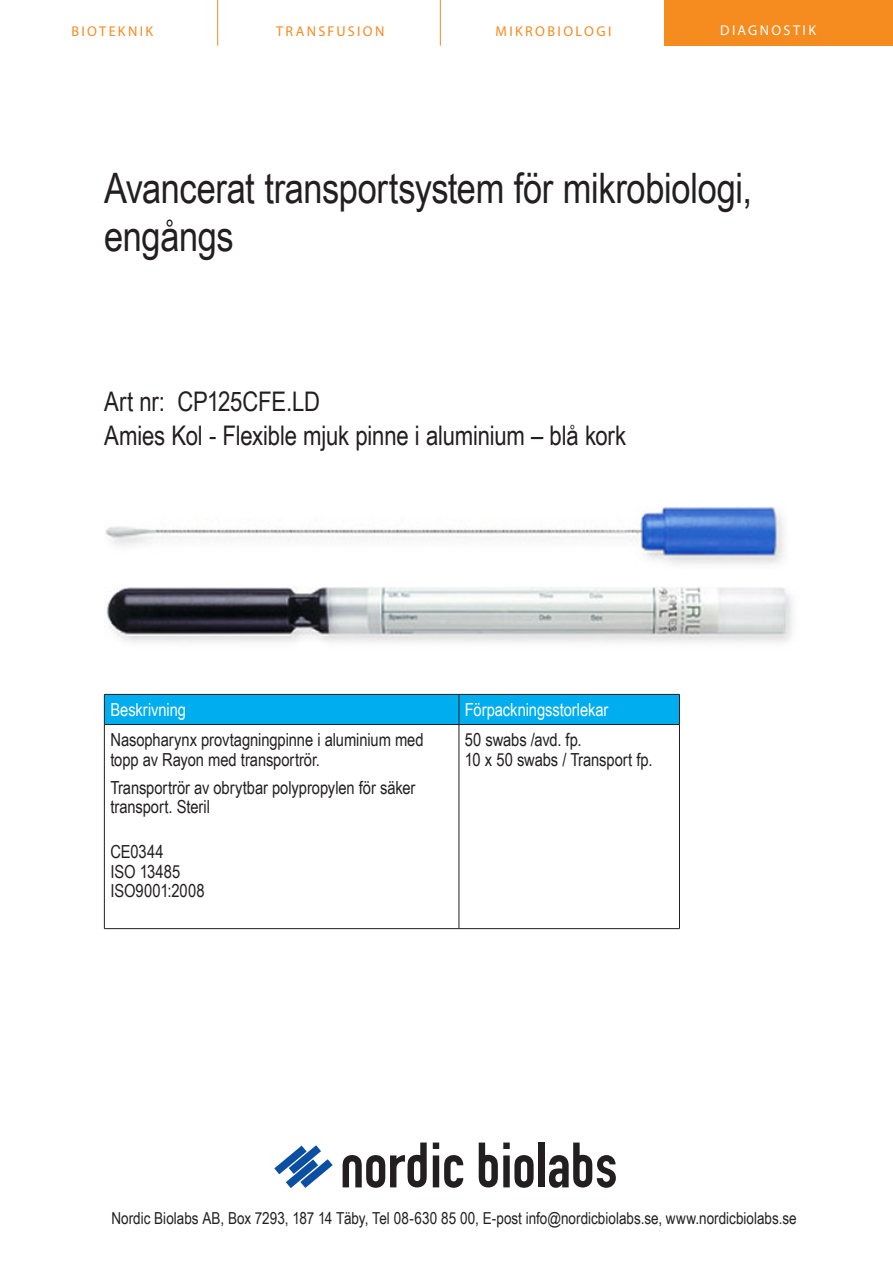
<style>
.page{position:relative;width:893px;height:1263px;background:#fff}
.page>*{position:absolute;margin:0;border:0;box-sizing:border-box;transform-origin:0 0}
.Rubrik_28_pt{font:42px/48px "Arial Narrow";letter-spacing:-.01em;color:#231f20}
.bröd{font:27px "Arial Narrow";letter-spacing:-.01em;color:#231f20}
.Tabell_normal{font:18px/19.5px "Arial Narrow";letter-spacing:-.005em;color:#231f20}
.Tabell_bold{font:18px "Arial Narrow";letter-spacing:-.005em;color:#fff}
.splashtext{font:16.5px "Arial Narrow";color:#231f20}
.t1{font:14.25px "Myriad Pro";letter-spacing:.165em;color:#f68b1f}
.t2{font:14.25px "Myriad Pro";letter-spacing:.165em;color:#fff}
</style>
<div class="page">
<div style="left:665px;top:0;width:228px;height:45px;background:#f68b1f"></div>
<svg style="left:274px;top:1145px;width:59px;height:43px"></svg>
<svg style="left:433px;top:1142px;width:30px;height:46px"></svg>
<svg style="left:479px;top:1142px;width:55px;height:46px"></svg>
<svg style="left:549px;top:1142px;width:67px;height:46px"></svg>
<svg style="left:343px;top:1142px;width:84px;height:46px"></svg>
<div style="left:538px;top:1142px;width:6px;height:45px;background:#231f20"></div>
<hr style="left:217px;top:0;width:1px;height:46px;background:#f68b1f">
<hr style="left:440px;top:0;width:1px;height:46px;background:#f68b1f">
<hr style="left:665px;top:0;width:1px;height:46px;background:#f68b1f">
<div style="left:104px;top:694px;width:576px;height:30px;background:#00aeef"></div>
<hr style="left:104px;top:724px;width:355px;height:1px;background:#231f20">
<hr style="left:104px;top:725px;width:1px;height:203px;background:#231f20">
<hr style="left:459px;top:724px;width:221px;height:1px;background:#231f20">
<hr style="left:459px;top:725px;width:1px;height:203px;background:#231f20">
<hr style="left:679px;top:725px;width:1px;height:203px;background:#231f20">
<hr style="left:104px;top:928px;width:355px;height:1px;background:#231f20">
<hr style="left:459px;top:928px;width:221px;height:1px;background:#231f20">
<img style="left:106px;top:587px;width:687px;height:56px">
<img style="left:105px;top:506px;width:680px;height:59px">
<p class="t1" style="left:71px;top:22px;width:83px">BIOTEKNIK</p>
<p class="t1" style="left:276px;top:22px;width:110px">TRANSFUSION</p>
<p class="t1" style="left:495px;top:22px;width:118px">MIKROBIOLOGI</p>
<p class="t2" style="left:720px;top:21px;width:97px">DIAGNOSTIK</p>
<p class="Rubrik_28_pt" style="left:104px;top:163px;width:649px">Avancerat transportsystem för mikrobiologi, engångs</p>
<p class="bröd" style="left:104px;top:382px;width:218px">Art nr: CP125CFE.LD</p>
<p class="bröd" style="left:104px;top:416px;width:523px">Amies Kol - Flexible mjuk pinne i aluminium – blå kork</p>
<p class="Tabell_bold" style="left:110px;top:696px;width:77px">Beskrivning</p>
<p class="Tabell_bold" style="left:465px;top:696px;width:145px">Förpackningsstorlekar</p>
<p class="Tabell_normal" style="left:110px;top:729px;width:315px">Nasopharynx provtagningpinne i aluminium med topp av Rayon med transportrör.</p>
<p class="Tabell_normal" style="left:110px;top:777px;width:307px">Transportrör av obrytbar polypropylen för säker transport. Steril</p>
<p class="Tabell_normal" style="left:110px;top:841px;width:55px">CE0344</p>
<p class="Tabell_normal" style="left:110px;top:861px;width:71px">ISO 13485</p>
<p class="Tabell_normal" style="left:110px;top:880px;width:96px">ISO9001:2008</p>
<p class="Tabell_normal" style="left:465px;top:729px;width:118px">50 swabs /avd. fp.</p>
<p class="Tabell_normal" style="left:465px;top:749px;width:189px">10 x 50 swabs / Transport fp.</p>
<p class="splashtext" style="left:111px;top:1206px;width:687px">Nordic Biolabs AB, Box 7293, 187 14 Täby, Tel 08-630 85 00, E-post info@nordicbiolabs.se, www.nordicbiolabs.se</p>
</div>
